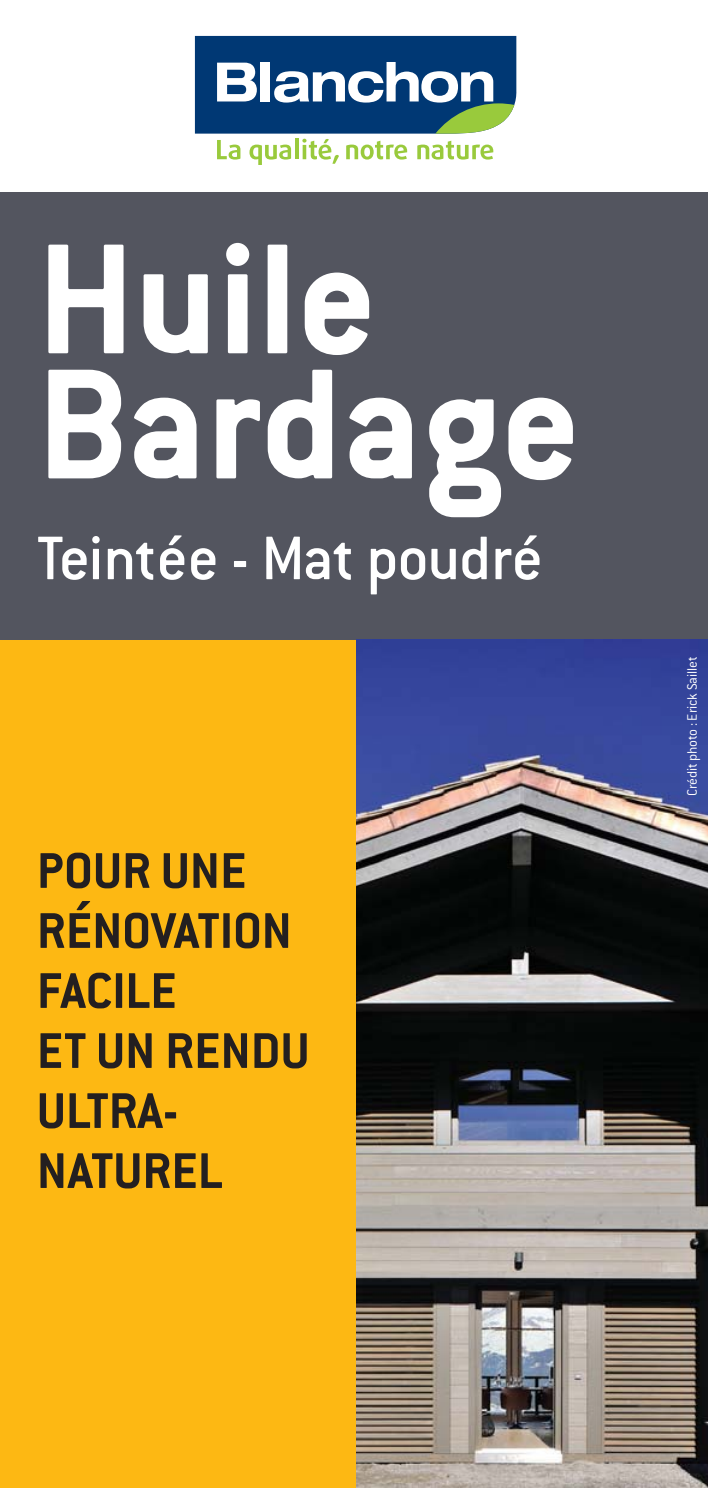
<style>
.page{position:relative;width:708px;height:1488px;background:#fff}
.page>*{position:absolute;margin:0;border:0;box-sizing:border-box;transform-origin:0 0}
.t1{font:700 172.5px/125px "Conduit ITC";color:#fff}
.t2{font:500 67.5px "Conduit ITC";letter-spacing:-.015em;color:#fff}
.t3{font:700 55px/60px "Conduit ITC";color:#231f20}
.t4{font:300 15px "Conduit ITC";color:#fff}
</style>
<div class="page">
<svg style="left:195px;top:36px;width:322px;height:129px"></svg>
<div style="left:0;top:192px;width:707px;height:448px;background:#53555f"></div>
<div style="left:0;top:640px;width:356px;height:848px;background:#fdb813"></div>
<img style="left:356px;top:640px;width:351px;height:848px">
<h1 class="t1" style="left:37px;top:249px;width:544px">Huile<br>Bardage</h1>
<p class="t2" style="left:37px;top:530px;width:507px">Teintée - Mat poudré</p>
<p class="t3" style="left:37px;top:844px;width:274px">POUR UNE<br>RÉNOVATION<br>FACILE<br>ET UN RENDU<br>ULTRA-<br>NATUREL</p>
<p class="t4" style="left:685px;top:796px;width:141px;rotate:-90deg">Crédit photo : Erick Saillet</p>
</div>
